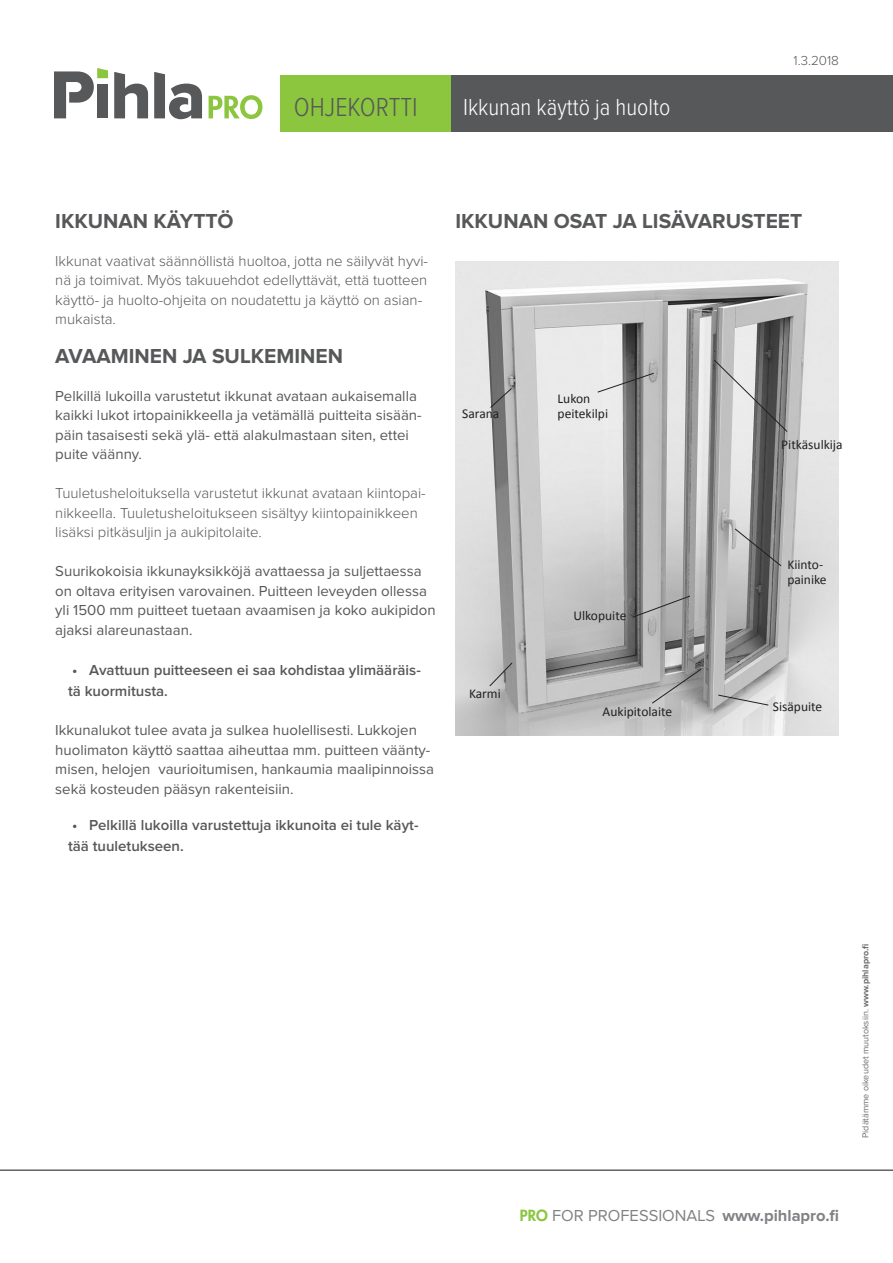
<style>
.page{position:relative;width:893px;height:1263px;background:#fff}
.page>*{position:absolute;margin:0;border:0;box-sizing:border-box;transform-origin:0 0}
.t1{font:300 27px "Proxima Nova Cond";color:#57585a}
.t2{font:300 24px "Proxima Nova Cond";color:#fff}
.PRO_Väliotsikko{font:700 21px "Proxima Nova";color:#57585a}
.t3{font:16.5px "Proxima Nova";color:#808285}
.PRO_Leipäteksti{font:15px/19.5px "Proxima Nova";color:#57585a}
.PRO_Leipäteksti-2{font:300 15px/19.5px "Proxima Nova";color:#57585a}
.t4{font:600 15px/21px "Proxima Nova";color:#57585a}
.PRO_Kuvateksti{font:13.5px/15px "Calibri";color:#231f20}
.t5{font:300 13.5px "Proxima Nova";color:#57585a}
.t6{font:9px "Proxima Nova";color:#6c6d70}
.s1{font-weight:700}
.s2{font-family:"Futura Std";font-weight:800;font-size:15px;color:#8bc63e}
</style>
<div class="page">
<hr style="left:0;top:1169px;width:893px;height:2px;background:#231f20">
<div style="left:446px;top:75px;width:447px;height:57px;background:#57585a"></div>
<svg style="left:114px;top:72px;width:34px;height:46px"></svg>
<svg style="left:54px;top:68px;width:54px;height:50px"></svg>
<svg style="left:154px;top:72px;width:48px;height:47px"></svg>
<svg style="left:209px;top:95px;width:53px;height:24px"></svg>
<div style="left:281px;top:75px;width:170px;height:57px;background:#8bc63e"></div>
<img style="left:455px;top:261px;width:384px;height:474px">
<svg style="left:597px;top:372px;width:58px;height:21px"></svg>
<svg style="left:713px;top:359px;width:75px;height:73px;background:#9b9b9b"></svg>
<svg style="left:734px;top:528px;width:48px;height:39px;background:#878787"></svg>
<svg style="left:717px;top:694px;width:52px;height:12px"></svg>
<svg style="left:490px;top:387px;width:22px;height:21px"></svg>
<svg style="left:632px;top:595px;width:59px;height:23px"></svg>
<svg style="left:651px;top:668px;width:51px;height:36px;background:#a2a2a2"></svg>
<svg style="left:489px;top:662px;width:24px;height:25px"></svg>
<h1 class="t1" style="left:294px;top:95px;width:125px">OHJEKORTTI</h1>
<h2 class="t2" style="left:463px;top:96px;width:209px">Ikkunan käyttö ja huolto</h2>
<p class="t5" style="left:794px;top:54px;width:47px">1.3.2018</p>
<p class="PRO_Väliotsikko" style="left:55px;top:212px;width:180px">IKKUNAN KÄYTTÖ</p>
<p class="PRO_Leipäteksti-2" style="left:55px;top:252px;width:374px">Ikkunat vaativat säännöllistä huoltoa, jotta ne säilyvät hyvi&shy;nä ja toimivat. Myös takuuehdot edellyttävät, että tuotteen käyttö- ja huolto-ohjeita on noudatettu ja käyttö on asian&shy;mukaista.</p>
<p class="PRO_Väliotsikko" style="left:55px;top:347px;width:289px">AVAAMINEN JA SULKEMINEN</p>
<p class="PRO_Leipäteksti" style="left:55px;top:387px;width:368px">Pelkillä lukoilla varustetut ikkunat avataan aukaisemalla kaikki lukot irtopainikkeella ja vetämällä puitteita sisään&shy;päin tasaisesti sekä ylä- että alakulmastaan siten, ettei puite väänny.</p>
<p class="PRO_Leipäteksti-2" style="left:55px;top:484px;width:372px">Tuuletusheloituksella varustetut ikkunat avataan kiintopai&shy;nikkeella. Tuuletusheloitukseen sisältyy kiintopainikkeen lisäksi pitkäsuljin ja aukipitolaite.</p>
<p class="PRO_Leipäteksti" style="left:55px;top:562px;width:382px">Suurikokoisia ikkunayksikköjä avattaessa ja suljettaessa on oltava erityisen varovainen. Puitteen leveyden ollessa yli 1500 mm puitteet tuetaan avaamisen ja koko aukipidon ajaksi alareunastaan.</p>
<p class="t4" style="left:68px;top:660px;width:354px">• Avattuun puitteeseen ei saa kohdistaa ylimääräis&shy;tä kuormitusta.</p>
<p class="PRO_Leipäteksti" style="left:55px;top:721px;width:380px">Ikkunalukot tulee avata ja sulkea huolellisesti. Lukkojen huolimaton käyttö saattaa aiheuttaa mm. puitteen väänty&shy;misen, helojen vaurioitumisen, hankaumia maalipinnoissa sekä kosteuden pääsyn rakenteisiin.</p>
<p class="t4" style="left:68px;top:815px;width:352px">• Pelkillä lukoilla varustettuja ikkunoita ei tule käyt&shy;tää tuuletukseen.</p>
<p class="PRO_Väliotsikko" style="left:455px;top:212px;width:348px">IKKUNAN OSAT JA LISÄVARUSTEET</p>
<p class="PRO_Kuvateksti" style="left:462px;top:406px;width:39px">Sarana</p>
<p class="PRO_Kuvateksti" style="left:558px;top:391px;width:52px">Lukon peitekilpi</p>
<p class="PRO_Kuvateksti" style="left:469px;top:686px;width:33px">Karmi</p>
<p class="PRO_Kuvateksti" style="left:573px;top:608px;width:54px">Ulkopuite</p>
<p class="PRO_Kuvateksti" style="left:603px;top:704px;width:71px">Aukipitolaite</p>
<p class="PRO_Kuvateksti" style="left:781px;top:437px;width:63px">Pitkäsulkija</p>
<p class="PRO_Kuvateksti" style="left:787px;top:557px;width:37px">Kiinto-</p>
<p class="PRO_Kuvateksti" style="left:787px;top:572px;width:41px">painike</p>
<p class="PRO_Kuvateksti" style="left:773px;top:699px;width:51px">Sisäpuite</p>
<p class="t6" style="left:861px;top:1138px;width:196px;rotate:-90deg">Pidätämme oikeudet muutoksiin. <span class="s1">www.pihlapro.fi</span></p>
<p class="t3" style="left:520px;top:1208px;width:321px"><span class="s2">PRO</span> FOR PROFESSIONALS <span class="s1">www.pihlapro.fi</span></p>
</div>
